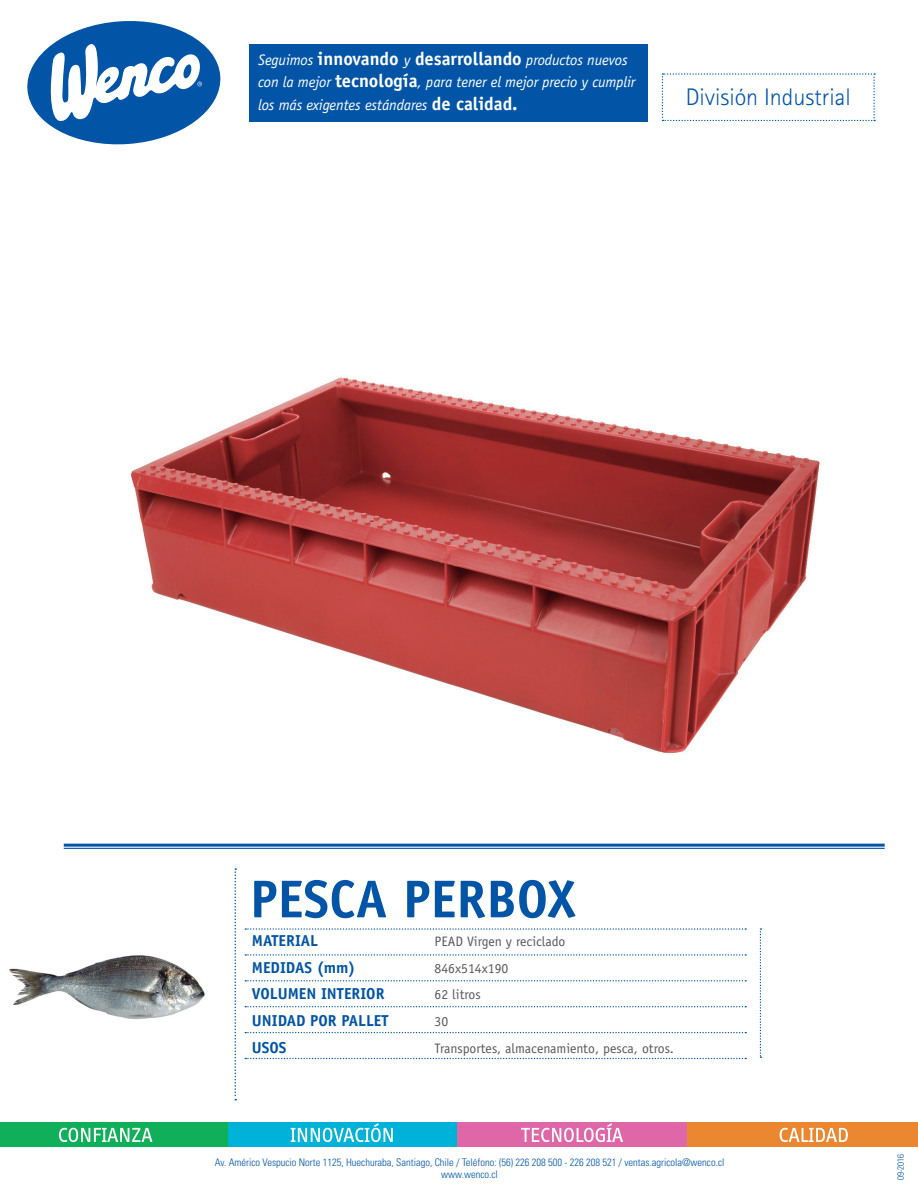
<style>
.page{position:relative;width:918px;height:1188px;background:#fff}
.page>*{position:absolute;margin:0;border:0;box-sizing:border-box;transform-origin:0 0}
.t1{font:700 53.25px "Officina Sans Std";color:#0154a6}
.t2{font:300 24px "Rotis Sans Serif";color:#0154a6}
.t3{font:700 15.9px "Officina Sans Std";color:#0154a6}
.t4{font:italic 15.3px/22.2px "Officina Sans Std";letter-spacing:-.01em;color:#fff}
.t5{font:13.8px "Officina Sans Std";color:#57585a}
.t6{font:300 condensed 10.5px/12.6px "Univers";color:#0154a6;text-align:center}
.t7{font:300 condensed 9px "Univers";color:#0154a6}
.s1{font-weight:700;font-style:normal;font-size:18.45px}
</style>
<div class="page">
<div style="left:0;top:1122px;width:228px;height:24px;background:#10af5a"></div>
<div style="left:228px;top:1122px;width:230px;height:24px;background:#00b2d8"></div>
<div style="left:458px;top:1122px;width:229px;height:24px;background:#df66a7"></div>
<div style="left:687px;top:1122px;width:231px;height:24px;background:#ea8730"></div>
<svg style="left:59px;top:1128px;width:93px;height:14px"></svg>
<svg style="left:291px;top:1123px;width:102px;height:19px"></svg>
<svg style="left:521px;top:1123px;width:102px;height:19px"></svg>
<svg style="left:780px;top:1128px;width:68px;height:14px"></svg>
<hr style="left:64px;top:844px;width:821px;height:3px;background:#0154a6">
<hr style="left:64px;top:848px;width:821px;height:1px;background:#0154a6">
<svg style="left:662px;top:73px;width:213px;height:48px"></svg>
<div style="left:250px;top:44px;width:398px;height:77px;background:#0154a6"></div>
<svg style="left:27px;top:21px;width:194px;height:124px"></svg>
<svg style="left:245px;top:1006px;width:501px;height:1px"></svg>
<svg style="left:245px;top:954px;width:501px;height:2px"></svg>
<svg style="left:245px;top:1032px;width:501px;height:1px"></svg>
<svg style="left:245px;top:1058px;width:501px;height:1px"></svg>
<svg style="left:245px;top:980px;width:501px;height:1px"></svg>
<svg style="left:245px;top:928px;width:501px;height:2px"></svg>
<svg style="left:234px;top:868px;width:2px;height:232px"></svg>
<svg style="left:760px;top:928px;width:1px;height:130px"></svg>
<img style="left:131px;top:377px;width:689px;height:377px">
<img style="left:9px;top:955px;width:196px;height:65px">
<p class="t4" style="left:258px;top:49px;width:379px">Seguimos <span class="s1">innovando</span> y <span class="s1">desarrollando</span> productos nuevos con la mejor <span class="s1">tecnología</span>, para tener el mejor precio y cumplir los más exigentes estándares <span class="s1">de calidad.</span></p>
<h2 class="t2" style="left:686px;top:83px;width:166px">División Industrial</h2>
<h1 class="t1" style="left:250px;top:866px;width:327px">PESCA PERBOX</h1>
<p class="t3" style="left:252px;top:931px;width:68px">MATERIAL</p>
<p class="t5" style="left:435px;top:933px;width:132px">PEAD Virgen y reciclado</p>
<p class="t3" style="left:252px;top:957px;width:105px">MEDIDAS (mm)</p>
<p class="t5" style="left:435px;top:960px;width:75px">846x514x190</p>
<p class="t3" style="left:252px;top:984px;width:134px">VOLUMEN INTERIOR</p>
<p class="t5" style="left:435px;top:987px;width:48px">62 litros</p>
<p class="t3" style="left:252px;top:1011px;width:138px">UNIDAD POR PALLET</p>
<p class="t5" style="left:435px;top:1013px;width:15px">30</p>
<p class="t3" style="left:252px;top:1037px;width:36px">USOS</p>
<p class="t5" style="left:435px;top:1040px;width:241px">Transportes, almacenamiento, pesca, otros.</p>
<p class="t6" style="left:215px;top:1156px;width:511px">Av. Américo Vespucio Norte 1125, Huechuraba, Santiago, Chile / Teléfono: (56) 226 208 500 - 226 208 521 / ventas.agricola@wenco.cl www.wenco.cl</p>
<p class="t7" style="left:895px;top:1180px;width:28px;rotate:-90deg">09-2016</p>
</div>
